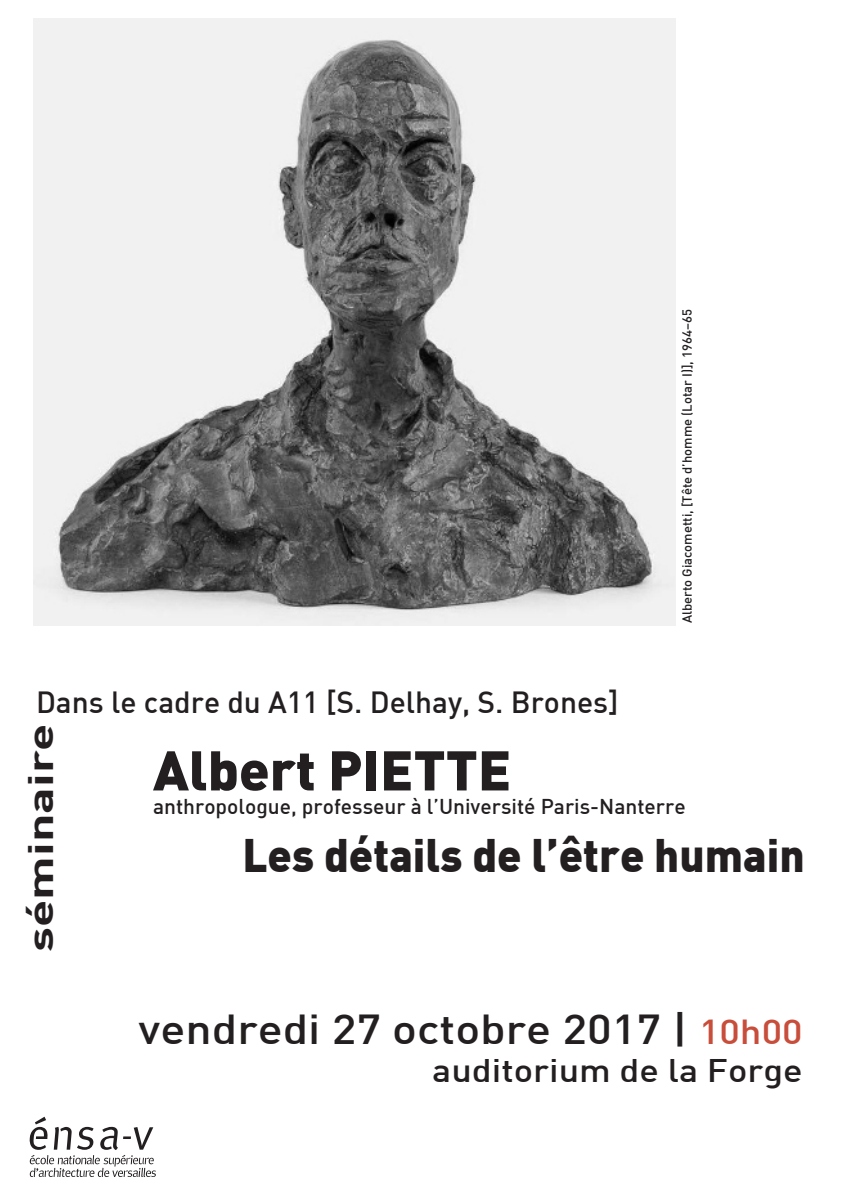
<style>
.page{position:relative;width:842px;height:1191px;background:#fff}
.page>*{position:absolute;margin:0;border:0;box-sizing:border-box;transform-origin:0 0}
.t1{font:900 55px "DIN";color:#231f20}
.t2{font:900 46px "DIN";color:#231f20;scale:.95 1}
.t3{font:500 41px "DIN";color:#231f20;scale:1.13 1}
.t4{font:700 34.8px "DIN";color:#231f20;scale:1.43 1}
.t5{font:500 32px "DIN";color:#231f20;scale:1.13 1}
.t6{font:500 30px "DIN";color:#231f20}
.t7{font:500 21px "DIN";color:#231f20}
.t8{font:500 13px "DIN";color:#231f20}
.s1{font-size:34px;color:#c84d3a}
</style>
<div class="page">
<svg style="left:30px;top:1116px;width:126px;height:61px"></svg>
<img style="left:34px;top:18px;width:641px;height:607px">
<p class="t8" style="left:679px;top:623px;width:315px;rotate:-90deg">Alberto Giacometti, [Tête d’homme (Lotar I)], 1964–65</p>
<p class="t6" style="left:36px;top:683px;width:584px">Dans le cadre du A11 [S. Delhay, S. Brones]</p>
<p class="t1" style="left:153px;top:733px;width:360px">Albert PIETTE</p>
<p class="t7" style="left:153px;top:793px;width:534px">anthropologue, professeur à l’Université Paris-Nanterre</p>
<p class="t2" style="left:242px;top:824px;width:593px">Les détails de l’être humain</p>
<p class="t4" style="left:18px;top:951px;width:161px;rotate:-90deg">séminaire</p>
<p class="t3" style="left:139px;top:1002px;width:589px">vendredi 27 octobre 2017 | <span class="s1">10h00</span></p>
<p class="t5" style="left:432px;top:1050px;width:329px">auditorium de la Forge</p>
</div>
